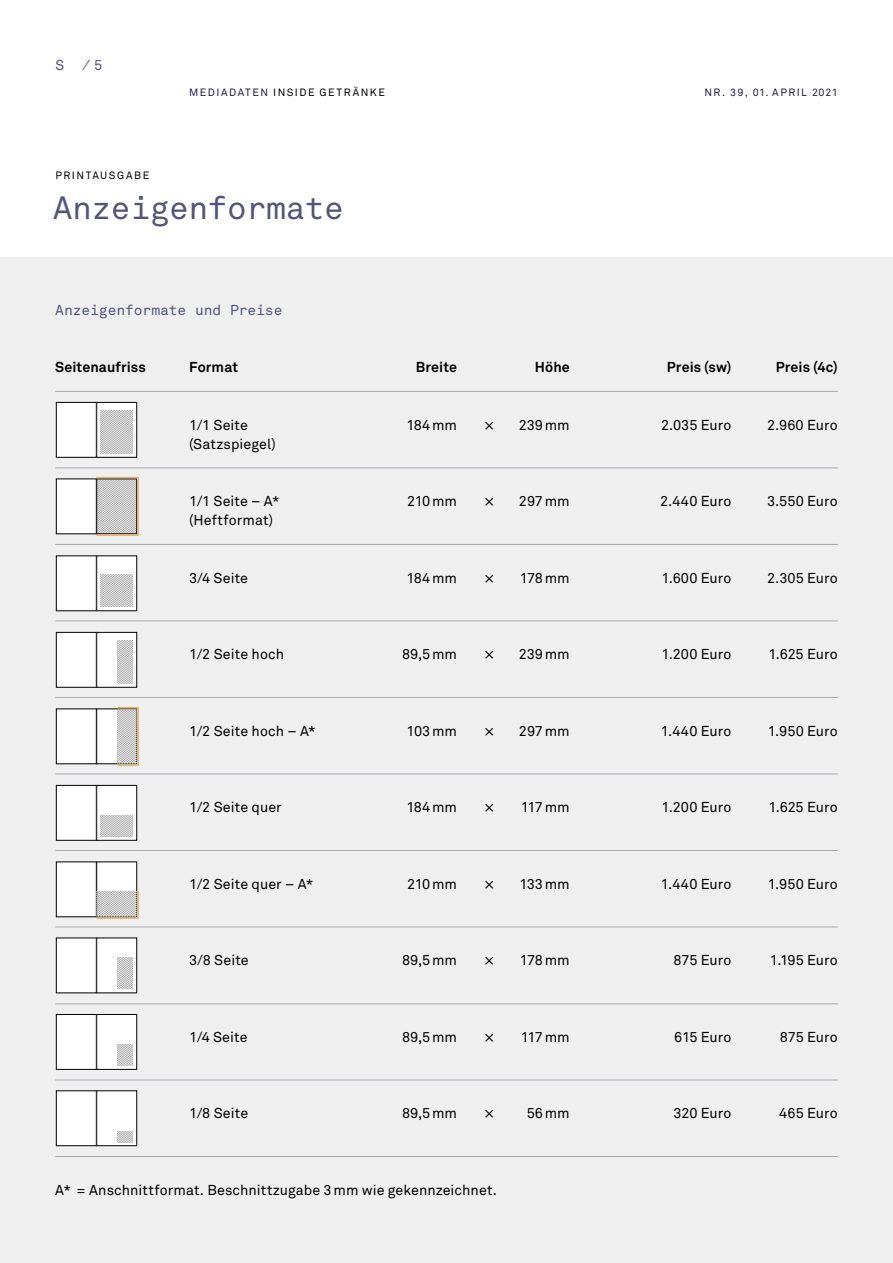
<style>
.page{position:relative;width:893px;height:1263px;background:#fff}
.page>*{position:absolute;margin:0;border:0;box-sizing:border-box;transform-origin:0 0}
.t1{font:31.8px "Akkurat Mono Pro";letter-spacing:-.01em;color:#52547d}
.t2{font:14.25px/19px "Akkurat Pro";letter-spacing:.005em;color:#000}
.t3{font:700 14.25px "Akkurat Pro";letter-spacing:.005em;color:#000}
.t4{font:14.25px "Akkurat Mono Pro";letter-spacing:-.005em;color:#52547d}
.t5{font:10.5px "Akkurat Pro";letter-spacing:.14em;color:#000}
.t6{font:10.5px "Akkurat Pro";letter-spacing:.13em;color:#211a46}
.s1{color:#211a46}
</style>
<div class="page">
<div style="left:0;top:258px;width:893px;height:1005px;background:#efefef"></div>
<div style="left:97px;top:709px;width:40px;height:55px;background:#fff"></div>
<hr style="left:55px;top:1080px;width:783px;height:1px;background:#a3a8b1">
<div style="left:56px;top:1014px;width:40px;height:55px;background:#fff"></div>
<div style="left:56px;top:1014px;width:41px;height:55px;border:1px solid #000"></div>
<div style="left:97px;top:1014px;width:40px;height:55px;background:#fff"></div>
<div style="left:97px;top:1014px;width:40px;height:55px;border:1px solid #000"></div>
<div style="left:56px;top:1091px;width:40px;height:55px;background:#fff"></div>
<div style="left:56px;top:1090px;width:41px;height:56px;border:1px solid #000"></div>
<div style="left:97px;top:1091px;width:40px;height:55px;background:#fff"></div>
<div style="left:97px;top:1090px;width:40px;height:56px;border:1px solid #000"></div>
<div style="left:56px;top:938px;width:40px;height:55px;background:#fff"></div>
<div style="left:56px;top:938px;width:41px;height:55px;border:1px solid #000"></div>
<div style="left:97px;top:938px;width:40px;height:55px;background:#fff"></div>
<div style="left:97px;top:938px;width:40px;height:55px;border:1px solid #000"></div>
<hr style="left:55px;top:391px;width:783px;height:1px;background:#a3a8b1">
<hr style="left:55px;top:468px;width:783px;height:1px;background:#a3a8b1">
<hr style="left:55px;top:621px;width:783px;height:1px;background:#a3a8b1">
<hr style="left:55px;top:774px;width:783px;height:1px;background:#a3a8b1">
<hr style="left:55px;top:544px;width:783px;height:1px;background:#a3a8b1">
<hr style="left:55px;top:697px;width:783px;height:1px;background:#a3a8b1">
<hr style="left:55px;top:850px;width:783px;height:1px;background:#a3a8b1">
<hr style="left:55px;top:927px;width:783px;height:1px;background:#a3a8b1">
<hr style="left:55px;top:1003px;width:783px;height:1px;background:#a3a8b1">
<hr style="left:55px;top:1156px;width:783px;height:1px;background:#a3a8b1">
<div style="left:56px;top:402px;width:40px;height:55px;background:#fff"></div>
<div style="left:56px;top:402px;width:41px;height:55px;border:1px solid #000"></div>
<svg style="left:99px;top:404px;width:36px;height:51px"></svg>
<div style="left:97px;top:402px;width:40px;height:55px;border:1px solid #000"></div>
<svg style="left:101px;top:411px;width:32px;height:42px"></svg>
<div style="left:56px;top:556px;width:40px;height:55px;background:#fff"></div>
<div style="left:56px;top:556px;width:41px;height:55px;border:1px solid #000"></div>
<div style="left:97px;top:556px;width:40px;height:55px;background:#fff"></div>
<div style="left:97px;top:556px;width:40px;height:55px;border:1px solid #000"></div>
<svg style="left:101px;top:575px;width:32px;height:32px"></svg>
<div style="left:56px;top:632px;width:40px;height:55px;background:#fff"></div>
<div style="left:56px;top:632px;width:41px;height:55px;border:1px solid #000"></div>
<div style="left:97px;top:632px;width:40px;height:55px;background:#fff"></div>
<div style="left:97px;top:632px;width:40px;height:55px;border:1px solid #000"></div>
<svg style="left:118px;top:641px;width:15px;height:42px"></svg>
<div style="left:56px;top:709px;width:40px;height:55px;background:#fff"></div>
<div style="left:56px;top:709px;width:41px;height:55px;border:1px solid #000"></div>
<div style="left:56px;top:785px;width:40px;height:55px;background:#fff"></div>
<div style="left:56px;top:785px;width:41px;height:55px;border:1px solid #000"></div>
<div style="left:97px;top:785px;width:40px;height:55px;background:#fff"></div>
<div style="left:97px;top:785px;width:40px;height:55px;border:1px solid #000"></div>
<svg style="left:101px;top:815px;width:32px;height:21px"></svg>
<div style="left:56px;top:479px;width:40px;height:55px;background:#fff"></div>
<div style="left:56px;top:479px;width:41px;height:55px;border:1px solid #000"></div>
<svg style="left:99px;top:481px;width:36px;height:51px"></svg>
<div style="left:97px;top:479px;width:40px;height:55px;border:1px solid #000"></div>
<hr style="left:96px;top:477px;width:41px;height:1px;background:#e3af68">
<hr style="left:96px;top:534px;width:41px;height:2px;background:#e3af68">
<hr style="left:137px;top:477px;width:2px;height:59px;background:#e3af68">
<div style="left:97px;top:862px;width:40px;height:55px;background:#fff"></div>
<div style="left:97px;top:862px;width:40px;height:55px;border:1px solid #000"></div>
<div style="left:56px;top:862px;width:40px;height:55px;background:#fff"></div>
<div style="left:56px;top:862px;width:41px;height:55px;border:1px solid #000"></div>
<svg style="left:97px;top:891px;width:40px;height:26px"></svg>
<hr style="left:96px;top:917px;width:41px;height:2px;background:#e3af68">
<hr style="left:137px;top:891px;width:2px;height:28px;background:#e3af68">
<svg style="left:118px;top:707px;width:19px;height:59px"></svg>
<hr style="left:137px;top:707px;width:2px;height:59px;background:#e3af68">
<svg style="left:118px;top:957px;width:15px;height:32px"></svg>
<svg style="left:118px;top:1044px;width:15px;height:21px"></svg>
<svg style="left:118px;top:1131px;width:15px;height:11px"></svg>
<p class="t4" style="left:56px;top:57px;width:49px">S / 5</p>
<p class="t5" style="left:55px;top:169px;width:95px">PRINTAUSGABE</p>
<p class="t5" style="left:189px;top:86px;width:197px"><span class="s1">MEDIADATEN</span> INSIDE GETRÄNKE</p>
<p class="t6" style="left:704px;top:86px;width:135px">NR. 39, 01. APRIL 2021</p>
<h1 class="t1" style="left:53px;top:189px;width:293px">Anzeigenformate</h1>
<p class="t4" style="left:55px;top:302px;width:229px">Anzeigenformate und Preise</p>
<p class="t3" style="left:55px;top:359px;width:92px">Seitenaufriss</p>
<p class="t3" style="left:189px;top:359px;width:50px">Format</p>
<p class="t3" style="left:416px;top:359px;width:43px">Breite</p>
<p class="t3" style="left:535px;top:359px;width:36px">Höhe</p>
<p class="t3" style="left:667px;top:359px;width:66px">Preis (sw)</p>
<p class="t3" style="left:776px;top:359px;width:63px">Preis (4c)</p>
<p class="t2" style="left:189px;top:415px;width:88px">1/1 Seite (Satzspiegel)</p>
<p class="t2" style="left:406px;top:415px;width:52px">184mm</p>
<p class="t2" style="left:485px;top:415px;width:11px">×</p>
<p class="t2" style="left:519px;top:415px;width:52px">239mm</p>
<p class="t2" style="left:661px;top:415px;width:72px">2.035 Euro</p>
<p class="t2" style="left:767px;top:415px;width:72px">2.960 Euro</p>
<p class="t2" style="left:189px;top:492px;width:92px">1/1 Seite – A* (Heftformat)</p>
<p class="t2" style="left:407px;top:492px;width:52px">210mm</p>
<p class="t2" style="left:485px;top:492px;width:11px">×</p>
<p class="t2" style="left:519px;top:492px;width:52px">297mm</p>
<p class="t2" style="left:660px;top:492px;width:73px">2.440 Euro</p>
<p class="t2" style="left:767px;top:492px;width:72px">3.550 Euro</p>
<p class="t2" style="left:189px;top:568px;width:60px">3/4 Seite</p>
<p class="t2" style="left:406px;top:568px;width:52px">184mm</p>
<p class="t2" style="left:485px;top:568px;width:11px">×</p>
<p class="t2" style="left:520px;top:568px;width:52px">178mm</p>
<p class="t2" style="left:661px;top:568px;width:72px">1.600 Euro</p>
<p class="t2" style="left:767px;top:568px;width:72px">2.305 Euro</p>
<p class="t2" style="left:189px;top:645px;width:96px">1/2 Seite hoch</p>
<p class="t2" style="left:402px;top:645px;width:57px">89,5mm</p>
<p class="t2" style="left:485px;top:645px;width:11px">×</p>
<p class="t2" style="left:519px;top:645px;width:52px">239mm</p>
<p class="t2" style="left:661px;top:645px;width:71px">1.200 Euro</p>
<p class="t2" style="left:768px;top:645px;width:71px">1.625 Euro</p>
<p class="t2" style="left:189px;top:721px;width:128px">1/2 Seite hoch – A*</p>
<p class="t2" style="left:406px;top:721px;width:52px">103mm</p>
<p class="t2" style="left:485px;top:721px;width:11px">×</p>
<p class="t2" style="left:519px;top:721px;width:52px">297mm</p>
<p class="t2" style="left:661px;top:721px;width:72px">1.440 Euro</p>
<p class="t2" style="left:768px;top:721px;width:71px">1.950 Euro</p>
<p class="t2" style="left:189px;top:798px;width:94px">1/2 Seite quer</p>
<p class="t2" style="left:406px;top:798px;width:52px">184mm</p>
<p class="t2" style="left:485px;top:798px;width:11px">×</p>
<p class="t2" style="left:521px;top:798px;width:51px">117mm</p>
<p class="t2" style="left:661px;top:798px;width:71px">1.200 Euro</p>
<p class="t2" style="left:768px;top:798px;width:71px">1.625 Euro</p>
<p class="t2" style="left:189px;top:874px;width:126px">1/2 Seite quer – A*</p>
<p class="t2" style="left:407px;top:874px;width:52px">210mm</p>
<p class="t2" style="left:485px;top:874px;width:11px">×</p>
<p class="t2" style="left:519px;top:874px;width:52px">133mm</p>
<p class="t2" style="left:661px;top:874px;width:72px">1.440 Euro</p>
<p class="t2" style="left:768px;top:874px;width:71px">1.950 Euro</p>
<p class="t2" style="left:189px;top:951px;width:61px">3/8 Seite</p>
<p class="t2" style="left:402px;top:951px;width:57px">89,5mm</p>
<p class="t2" style="left:485px;top:951px;width:11px">×</p>
<p class="t2" style="left:520px;top:951px;width:52px">178mm</p>
<p class="t2" style="left:673px;top:951px;width:59px">875 Euro</p>
<p class="t2" style="left:770px;top:951px;width:69px">1.195 Euro</p>
<p class="t2" style="left:189px;top:1027px;width:60px">1/4 Seite</p>
<p class="t2" style="left:402px;top:1027px;width:57px">89,5mm</p>
<p class="t2" style="left:485px;top:1027px;width:11px">×</p>
<p class="t2" style="left:521px;top:1027px;width:51px">117mm</p>
<p class="t2" style="left:674px;top:1027px;width:59px">615 Euro</p>
<p class="t2" style="left:780px;top:1027px;width:59px">875 Euro</p>
<p class="t2" style="left:189px;top:1104px;width:61px">1/8 Seite</p>
<p class="t2" style="left:402px;top:1104px;width:57px">89,5mm</p>
<p class="t2" style="left:485px;top:1104px;width:11px">×</p>
<p class="t2" style="left:527px;top:1104px;width:45px">56mm</p>
<p class="t2" style="left:673px;top:1104px;width:59px">320 Euro</p>
<p class="t2" style="left:779px;top:1104px;width:60px">465 Euro</p>
<p class="t2" style="left:55px;top:1180px;width:443px">A* = Anschnittformat. Beschnittzugabe 3mm wie gekennzeichnet.</p>
</div>
